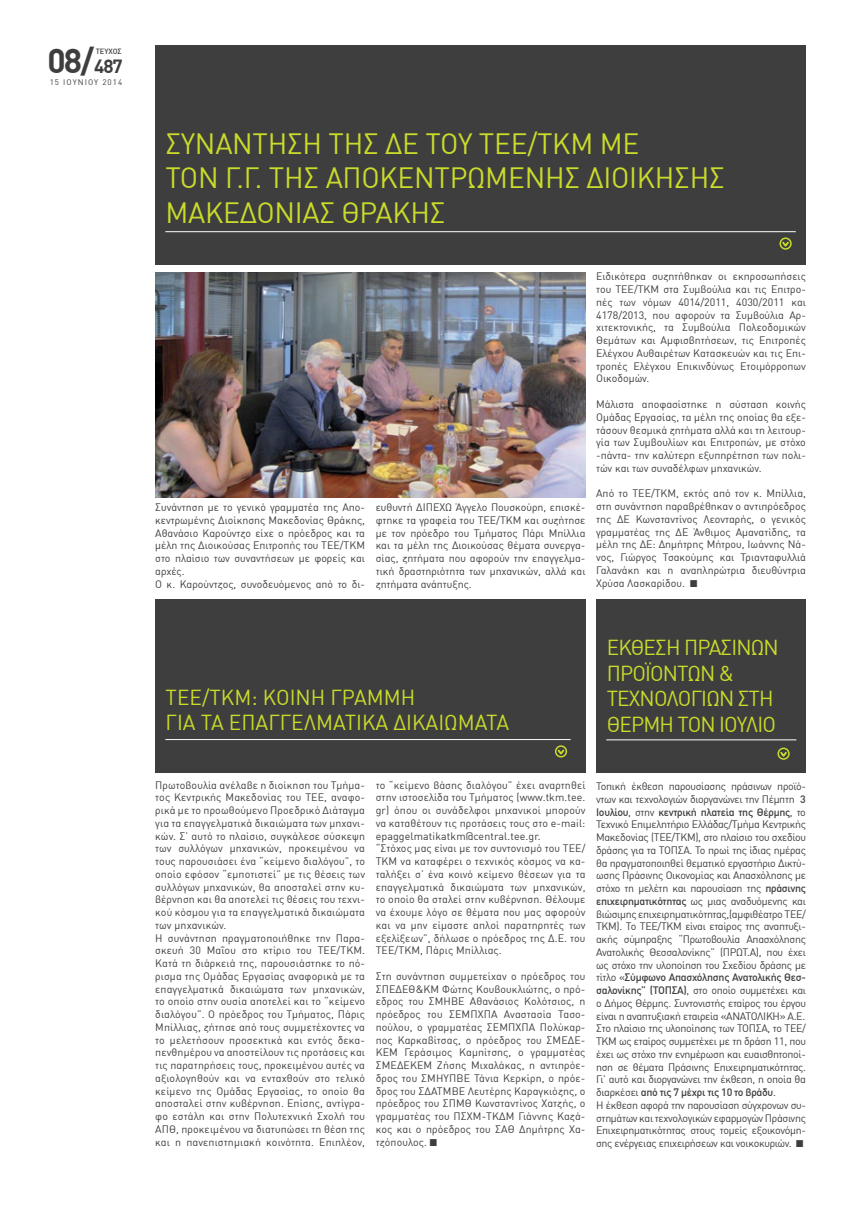
<style>
.page{position:relative;width:851px;height:1205px;background:#fff}
.page>*{position:absolute;margin:0;border:0;box-sizing:border-box;transform-origin:0 0}
.t1{font:700 33.75px "DIN Greek";color:#3e3e3f}
.t2{font:28.75px/34.5px "DIN Greek";letter-spacing:-.01em;color:#cadb2a}
.t3{font:21.25px/25.5px "DIN Greek";letter-spacing:-.04em;color:#cadb2a}
.t4{font:21.25px/25.5px "DIN Greek";color:#cadb2a}
.t5{font:10.62px/12.8px "DIN Greek";color:#3e3e3f;text-align:justify}
.t6{font:10.62px/12.8px "DIN Greek";letter-spacing:-.03em;color:#3e3e3f}
.t7{font:8px "DIN Greek";letter-spacing:.13em;color:#3e3e3f}
.t8{font:500 7.5px "DIN Greek";color:#3e3e3f}
.s1{font-size:18.75px}
.s2{font-weight:500}
</style>
<div class="page">
<div style="left:155px;top:45px;width:650px;height:220px;background:#3e3e3f"></div>
<hr style="left:165px;top:231px;width:630px;height:1px;background:#fff">
<svg style="left:782px;top:240px;width:8px;height:9px"></svg>
<div style="left:779px;top:237px;width:12px;height:13px;border:2px solid #cadb2a;border-radius:50%"></div>
<img style="left:155px;top:273px;width:430px;height:224px">
<div style="left:155px;top:599px;width:430px;height:173px;background:#3e3e3f"></div>
<hr style="left:165px;top:739px;width:405px;height:1px;background:#fff">
<svg style="left:556px;top:749px;width:10px;height:8px"></svg>
<div style="left:555px;top:745px;width:12px;height:12px;border:2px solid #cadb2a;border-radius:50%"></div>
<div style="left:596px;top:599px;width:209px;height:173px;background:#3e3e3f"></div>
<svg style="left:780px;top:750px;width:8px;height:9px"></svg>
<div style="left:777px;top:747px;width:12px;height:13px;border:2px solid #cadb2a;border-radius:50%"></div>
<hr style="left:606px;top:739px;width:190px;height:1px;background:#fff">
<h1 class="t1" style="left:47px;top:41px;width:77px">08/<span class="s1">487</span></h1>
<p class="t7" style="left:50px;top:78px;width:74px">15 IOYNIOY 2014</p>
<p class="t8" style="left:96px;top:47px;width:27px">ΤΕΥΧΟΣ</p>
<h2 class="t2" style="left:165px;top:126px;width:560px">ΣΥΝΑΝΤΗΣΗ ΤΗΣ ΔΕ ΤΟΥ ΤΕΕ/ΤΚΜ ΜΕ<br>ΤΟΝ Γ.Γ. ΤΗΣ ΑΠΟΚΕΝΤΡΩΜΕΝΗΣ ΔΙΟΙΚΗΣΗΣ<br>ΜΑΚΕΔΟΝΙΑΣ ΘΡΑΚΗΣ</h2>
<p class="t5" style="left:155px;top:501px;width:211px;text-align:left">Συνάντηση με το γενικό γραμματέα της Απο&shy;κεντρωμένης Διοίκησης Μακεδονίας Θράκης, Αθανάσιο Καρούντζο είχε ο πρόεδρος και τα μέλη της Διοικούσας Επιτροπής του ΤΕΕ/ΤΚΜ στο πλαίσιο των συναντήσεων με φορείς και αρχές.<br>Ο κ. Καρούντζος, συνοδευόμενος από το δι-</p>
<p class="t5" style="left:375px;top:501px;width:211px">ευθυντή ΔΙΠΕΧΩ Άγγελο Πουσκούρη, επισκέ&shy;φτηκε τα γραφεία του ΤΕΕ/ΤΚΜ και συζήτησε με τον πρόεδρο του Τμήματος Πάρι Μπίλλια και τα μέλη της Διοικούσας θέματα συνεργα&shy;σίας, ζητήματα που αφορούν την επαγγελμα&shy;τική δραστηριότητα των μηχανικών, αλλά και ζητήματα ανάπτυξης.</p>
<p class="t5" style="left:596px;top:270px;width:211px">Ειδικότερα συζητήθηκαν οι εκπροσωπήσεις του ΤΕΕ/ΤΚΜ στα Συμβούλια και τις Επιτρο&shy;πές των νόμων 4014/2011, 4030/2011 και 4178/2013, που αφορούν τα Συμβούλια Αρ&shy;χιτεκτονικής, τα Συμβούλια Πολεοδομικών Θεμάτων και Αμφισβητήσεων, τις Επιτροπές Ελέγχου Αυθαιρέτων Κατασκευών και τις Επι&shy;τροπές Ελέγχου Επικινδύνως Ετοιμόρροπων Οικοδομών.</p>
<p class="t5" style="left:596px;top:398px;width:211px">Μάλιστα αποφασίστηκε η σύσταση κοινής Ομάδας Εργασίας, τα μέλη της οποίας θα εξε&shy;τάσουν θεσμικά ζητήματα αλλά και τη λειτουρ&shy;γία των Συμβουλίων και Επιτροπών, με στόχο -πάντα- την καλύτερη εξυπηρέτηση των πολι&shy;τών και των συναδέλφων μηχανικών.</p>
<p class="t5" style="left:596px;top:487px;width:211px">Από το ΤΕΕ/ΤΚΜ, εκτός από τον κ. Μπίλλια, στη συνάντηση παραβρέθηκαν ο αντιπρόεδρος της ΔΕ Κωνσταντίνος Λεονταρής, ο γενικός γραμματέας της ΔΕ Άνθιμος Αμανατίδης, τα μέλη της ΔΕ: Δημήτρης Μήτρου, Ιωάννης Νά&shy;νος, Γιώργος Τσακούμης και Τριανταφυλλιά Γαλανάκη και η αναπληρώτρια διευθύντρια Χρύσα Λασκαρίδου. ■</p>
<h3 class="t4" style="left:165px;top:685px;width:345px">ΤΕΕ/ΤΚΜ: ΚΟΙΝΗ ΓΡΑΜΜΗ<br>ΓΙΑ ΤΑ ΕΠΑΓΓΕΛΜΑΤΙΚΑ ΔΙΚΑΙΩΜΑΤΑ</h3>
<h3 class="t3" style="left:606px;top:635px;width:173px">ΕΚΘΕΣΗ ΠΡΑΣΙΝΩΝ<br>ΠΡΟΪΟΝΤΩΝ &amp;<br>ΤΕΧΝΟΛΟΓΙΩΝ ΣΤΗ<br>ΘΕΡΜΗ ΤΟΝ ΙΟΥΛΙΟ</h3>
<p class="t5" style="left:155px;top:778px;width:211px;text-align:left">Πρωτοβουλία ανέλαβε η διοίκηση του Τμήμα&shy;τος Κεντρικής Μακεδονίας του ΤΕΕ, αναφο&shy;ρικά με το προωθούμενο Προεδρικό Διάταγμα για τα επαγγελματικά δικαιώματα των μηχανι&shy;κών. Σ’ αυτό το πλαίσιο, συγκάλεσε σύσκεψη των συλλόγων μηχανικών, προκειμένου να τους παρουσιάσει ένα “κείμενο διαλόγου”, το οποίο εφόσον “εμποτιστεί” με τις θέσεις των συλλόγων μηχανικών, θα αποσταλεί στην κυ&shy;βέρνηση και θα αποτελεί τις θέσεις του τεχνι&shy;κού κόσμου για τα επαγγελματικά δικαιώματα των μηχανικών.<br>Η συνάντηση πραγματοποιήθηκε την Παρα&shy;σκευή 30 Μαΐου στο κτίριο του ΤΕΕ/ΤΚΜ.<br>Κατά τη διάρκειά της, παρουσιάστηκε το πό&shy;ρισμα της Ομάδας Εργασίας αναφορικά με τα επαγγελματικά δικαιώματα των μηχανικών, το οποίο στην ουσία αποτελεί και το “κείμενο διαλόγου”. Ο πρόεδρος του Τμήματος, Πάρις Μπίλλιας, ζήτησε από τους συμμετέχοντες να το μελετήσουν προσεκτικά και εντός δεκα&shy;πενθημέρου να αποστείλουν τις προτάσεις και τις παρατηρήσεις τους, προκειμένου αυτές να αξιολογηθούν και να ενταχθούν στο τελικό κείμενο της Ομάδας Εργασίας, το οποίο θα αποσταλεί στην κυβέρνηση. Επίσης, αντίγρα&shy;φο εστάλη και στην Πολυτεχνική Σχολή του ΑΠΘ, προκειμένου να διατυπώσει τη θέση της και η πανεπιστημιακή κοινότητα. Επιπλέον,</p>
<p class="t5" style="left:375px;top:778px;width:211px;text-align:left">το “κείμενο βάσης διαλόγου” έχει αναρτηθεί στην ιστοσελίδα του Τμήματος (www.tkm.tee. gr) όπου οι συνάδελφοι μηχανικοί μπορούν να καταθέτουν τις προτάσεις τους στο e-mail: epaggelmatikatkm@central.tee.gr.<br>“Στόχος μας είναι με τον συντονισμό του ΤΕΕ/ ΤΚΜ να καταφέρει ο τεχνικός κόσμος να κα&shy;ταλήξει σ’ ένα κοινό κείμενο θέσεων για τα επαγγελματικά δικαιώματα των μηχανικών, το οποίο θα σταλεί στην κυβέρνηση. Θέλουμε να έχουμε λόγο σε θέματα που μας αφορούν και να μην είμαστε απλοί παρατηρητές των εξελίξεων”, δήλωσε ο πρόεδρος της Δ.Ε. του ΤΕΕ/ΤΚΜ, Πάρις Μπίλλιας.</p>
<p class="t5" style="left:375px;top:970px;width:211px">Στη συνάντηση συμμετείχαν ο πρόεδρος του ΣΠΕΔΕΘ&amp;ΚΜ Φώτης Κουβουκλιώτης, ο πρό&shy;εδρος του ΣΜΗΒΕ Αθανάσιος Κολότσιος, η πρόεδρος του ΣΕΜΠΧΠΑ Αναστασία Τασο&shy;πούλου, ο γραμματέας ΣΕΜΠΧΠΑ Πολύκαρ&shy;πος Καρκαβίτσας, ο πρόεδρος του ΣΜΕΔΕ-ΚΕΜ Γεράσιμος Καμπίτσης, ο γραμματέας ΣΜΕΔΕΚΕΜ Ζήσης Μιχαλάκας, η αντιπρόε&shy;δρος του ΣΜΗΥΠΒΕ Τάνια Κερκίρη, ο πρόε&shy;δρος του ΣΔΑΤΜΒΕ Λευτέρης Καραγκιόζης, ο πρόεδρος του ΣΠΜΘ Κωνσταντίνος Χατζής, ο γραμματέας του ΠΣΧΜ-ΤΚΔΜ Γιάννης Καζά&shy;κος και ο πρόεδρος του ΣΑΘ Δημήτρης Χα&shy;τζόπουλος. ■</p>
<p class="t6" style="left:596px;top:780px;width:211px">Τοπική έκθεση παρουσίασης πράσινων προϊό&shy;ντων και τεχνολογιών διοργανώνει την Πέμπτη <span class="s2">3<br>Ιουλίου</span>, στην <span class="s2">κεντρική πλατεία της Θέρμης</span>, το Τεχνικό Επιμελητήριο Ελλάδας/Τμήμα Κεντρικής Μακεδονίας (ΤΕΕ/ΤΚΜ), στο πλαίσιο του σχεδίου δράσης για τα ΤΟΠΣΑ. Το πρωί της ίδιας ημέρας θα πραγματοποιηθεί θεματικό εργαστήριο Δικτύ&shy;ωσης Πράσινης Οικονομίας και Απασχόλησης με στόχο τη μελέτη και παρουσίαση της <span class="s2">πράσινης επιχειρηματικότητας</span> ως μιας αναδυόμενης και βιώσιμης επιχειρηματικότητας,(αμφιθέατρο ΤΕΕ/ ΤΚΜ). Το ΤΕΕ/ΤΚΜ είναι εταίρος της αναπτυξι&shy;ακής σύμπραξης “Πρωτοβουλία Απασχόλησης Ανατολικής Θεσσαλονίκης” (ΠΡΩΤ.Α), που έχει ως στόχο την υλοποίηση του Σχεδίου δράσης με τίτλο «<span class="s2">Σύμφωνο Απασχόλησης Ανατολικής Θεσ&shy;σαλονίκης” (ΤΟΠΣΑ)</span>, στο οποίο συμμετέχει και ο Δήμος Θέρμης. Συντονιστής εταίρος του έργου είναι η αναπτυξιακή εταιρεία «ΑΝΑΤΟΛΙΚΗ» Α.Ε.<br>Στο πλαίσιο της υλοποίησης των ΤΟΠΣΑ, το ΤΕΕ/ ΤΚΜ ως εταίρος συμμετέχει με τη δράση 11, που έχει ως στόχο την ενημέρωση και ευαισθητοποί&shy;ηση σε θέματα Πράσινης Επιχειρηματικότητας.<br>Γι’ αυτό και διοργανώνει την έκθεση, η οποία θα διαρκέσει <span class="s2">από τις 7 μέχρι τις 10 το βράδυ</span>.<br>Η έκθεση αφορά την παρουσίαση σύγχρονων συ&shy;στημάτων και τεχνολογικών εφαρμογών Πράσινης Επιχειρηματικότητας στους τομείς εξοικονόμη&shy;σης ενέργειας επιχειρήσεων και νοικοκυριών. ■</p>
</div>
